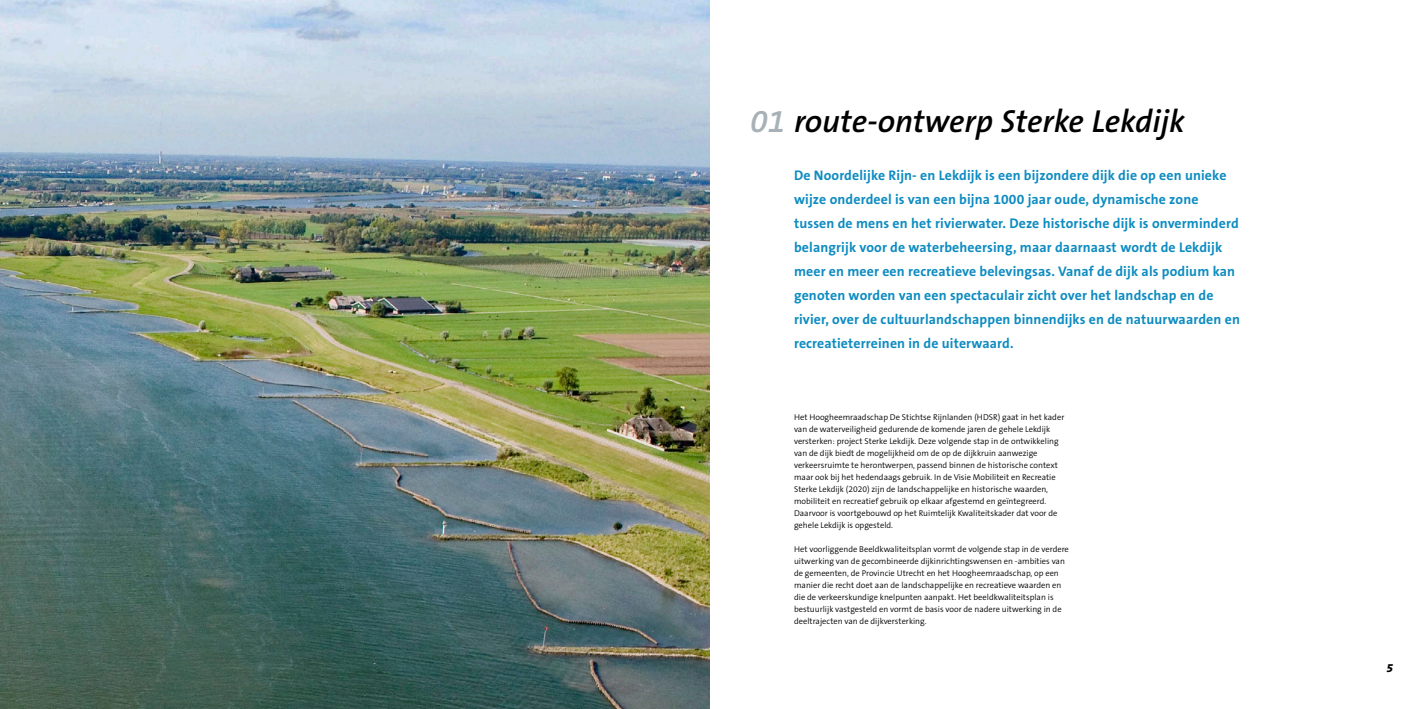
<style>
.page{position:relative;width:1418px;height:709px;background:#fff}
.page>*{position:absolute;margin:0;border:0;box-sizing:border-box;transform-origin:0 0}
._2__Hoofdstukkop_-_c{font:italic 600 32px "The Sans B6";color:#000}
._3__Paragraafkop{font:700 14px/24px "The Sans B7";letter-spacing:.01em;color:#0e8cc1}
.t1{font:italic 800 12px "The Sans B8";color:#000}
._1__Bodytekst{font:300 8.5px/12px "The Sans B4";color:#000}
.s1{color:#a7b1b7}
</style>
<div class="page">
<img style="left:0;top:0;width:709px;height:709px">
<p class="_2__Hoofdstukkop_-_c" style="left:750px;top:104px;width:436px"><span class="s1">01</span> route-ontwerp Sterke Lekdijk</p>
<p class="_3__Paragraafkop" style="left:794px;top:164px;width:447px">De Noordelijke Rijn- en Lekdijk is een bijzondere dijk die op een unieke wijze onderdeel is van een bijna 1000 jaar oude, dynamische zone tussen de mens en het rivierwater. Deze historische dijk is onverminderd belangrijk voor de waterbeheersing, maar daarnaast wordt de Lekdijk meer en meer een recreatieve belevingsas. Vanaf de dijk als podium kan genoten worden van een spectaculair zicht over het landschap en de rivier, over de cultuurlandschappen binnendijks en de natuurwaarden en recreatieterreinen in de uiterwaard.</p>
<p class="_1__Bodytekst" style="left:794px;top:411px;width:272px">Het Hoogheemraadschap De Stichtse Rijnlanden (HDSR) gaat in het kader van de waterveiligheid gedurende de komende jaren de gehele Lekdijk versterken: project Sterke Lekdijk. Deze volgende stap in de ontwikkeling van de dijk biedt de mogelijkheid om de op de dijkkruin aanwezige verkeersruimte te herontwerpen, passend binnen de historische context maar ook bij het hedendaags gebruik. In de Visie Mobiliteit en Recreatie Sterke Lekdijk (2020) zijn de landschappelijke en historische waarden, mobiliteit en recreatief gebruik op elkaar afgestemd en geïntegreerd.<br>Daarvoor is voortgebouwd op het Ruimtelijk Kwaliteitskader dat voor de gehele Lekdijk is opgesteld.</p>
<p class="_1__Bodytekst" style="left:794px;top:543px;width:276px">Het voorliggende Beeldkwaliteitsplan vormt de volgende stap in de verdere uitwerking van de gecombineerde dijkinrichtingswensen en -ambities van de gemeenten, de Provincie Utrecht en het Hoogheemraadschap, op een manier die recht doet aan de landschappelijke en recreatieve waarden en die de verkeerskundige knelpunten aanpakt. Het beeldkwaliteitsplan is bestuurlijk vastgesteld en vormt de basis voor de nadere uitwerking in de deeltrajecten van de dijkversterking.</p>
<h3 class="t1" style="left:1386px;top:661px;width:8px">5</h3>
</div>
